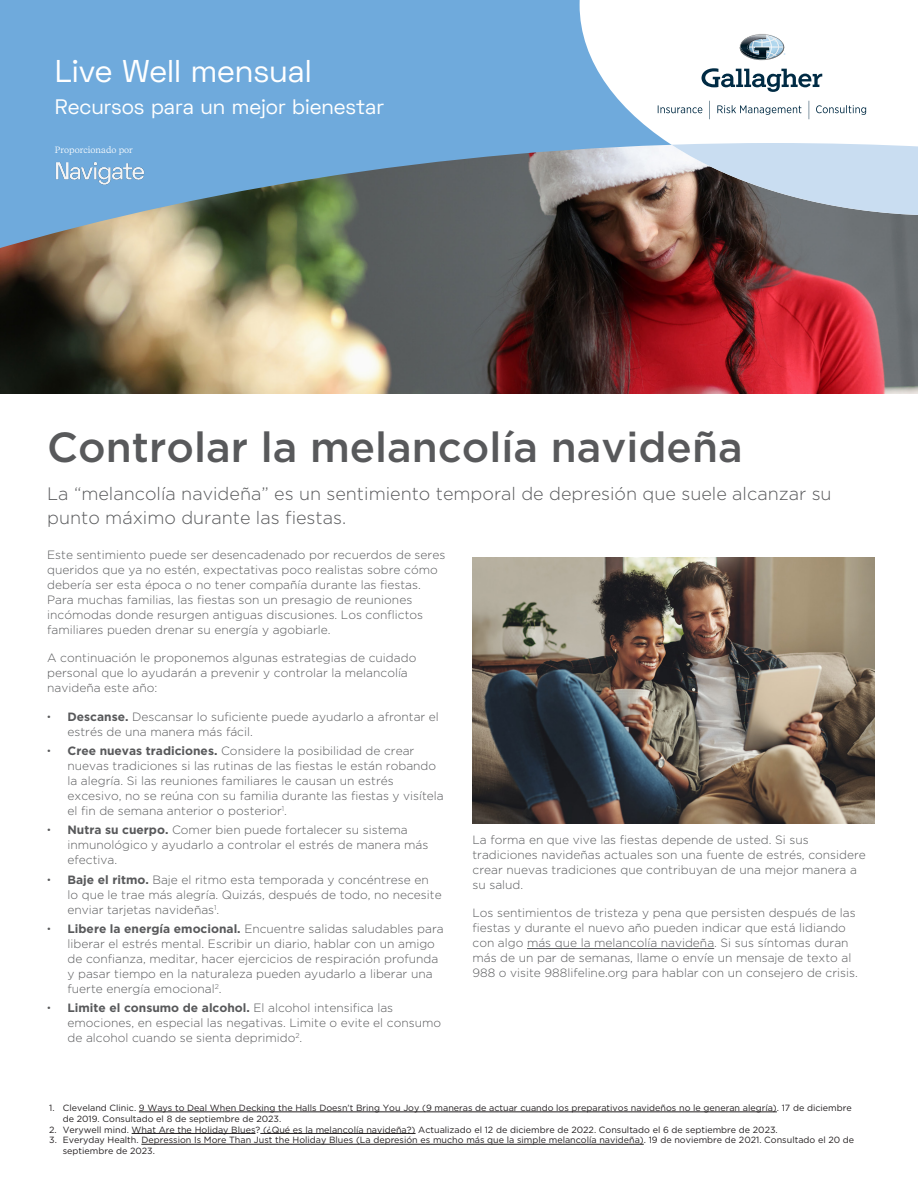
<style>
.page{position:relative;width:918px;height:1188px;background:#fff}
.page>*{position:absolute;margin:0;border:0;box-sizing:border-box;transform-origin:0 0}
.Title_of_Article{font:500 42px "Gotham";color:#58595b}
.t1{font:31.5px "Space Grotesk";color:#fff}
.t2{font:21px "Space Grotesk";color:#fff}
.Intro_Conclusion{font:300 18px/24px "Gotham";color:#58595b}
.Bullet_1{font:300 12px/15px "Gotham";color:#58595b}
.t3{font:9px/10.8px "Gotham";color:#231f20}
.t4{font:9px "Recife Text";color:#fff}
.s1{font-family:"Space Grotesk"}
.s2{font-weight:700}
</style>
<div class="page">
<img style="left:0;top:252px;width:918px;height:141px">
<svg style="left:0;top:0;width:918px;height:252px;background:#6d94b2"></svg>
<svg style="left:580px;top:0;width:338px;height:215px"></svg>
<svg style="left:672px;top:143px;width:246px;height:72px;background:#adb8c3"></svg>
<img style="left:55px;top:143px;width:109px;height:55px">
<svg style="left:702px;top:68px;width:120px;height:24px"></svg>
<svg style="left:658px;top:105px;width:44px;height:8px"></svg>
<svg style="left:717px;top:105px;width:84px;height:10px"></svg>
<svg style="left:816px;top:105px;width:50px;height:10px"></svg>
<svg style="left:809px;top:101px;width:1px;height:18px"></svg>
<svg style="left:709px;top:101px;width:1px;height:18px"></svg>
<svg style="left:740px;top:34px;width:45px;height:26px"></svg>
<hr style="left:527px;top:948px;width:187px;height:1px;background:#58595b">
<hr style="left:139px;top:1112px;width:638px;height:1px;background:#231f20">
<hr style="left:132px;top:1133px;width:123px;height:1px;background:#231f20">
<hr style="left:260px;top:1133px;width:156px;height:1px;background:#231f20">
<hr style="left:141px;top:1144px;width:503px;height:1px;background:#231f20">
<img style="left:472px;top:558px;width:403px;height:265px">
<h2 class="t1" style="left:55px;top:51px;width:258px">Live Well mensual</h2>
<h3 class="t2" style="left:55px;top:93px;width:331px">Recursos para un mejor bienestar</h3>
<p class="t4" style="left:55px;top:143px;width:80px">Proporcionado por</p>
<p class="Title_of_Article" style="left:47px;top:420px;width:697px">Controlar la melancolía navideña</p>
<p class="Intro_Conclusion" style="left:47px;top:481px;width:786px">La “melancolía navideña” es un sentimiento temporal de depresión que suele alcanzar su punto máximo durante las fiestas.</p>
<p class="Bullet_1" style="left:47px;top:547px;width:400px">Este sentimiento puede ser desencadenado por recuerdos de seres queridos que ya no estén, expectativas poco realistas sobre cómo debería ser esta época o no tener compañía durante las fiestas.<br>Para muchas familias, las fiestas son un presagio de reuniones incómodas donde resurgen antiguas discusiones. Los conflictos familiares pueden drenar su energía y agobiarle.</p>
<p class="Bullet_1" style="left:47px;top:650px;width:371px">A continuación le proponemos algunas estrategias de cuidado personal que lo ayudarán a prevenir y controlar la melancolía navideña este año:</p>
<p class="Bullet_1" style="left:68px;top:709px;width:373px;text-indent:-20px"><span class="s1">•</span> <span class="s2">Descanse.</span> Descansar lo suficiente puede ayudarlo a afrontar el estrés de una manera más fácil.</p>
<p class="Bullet_1" style="left:68px;top:743px;width:378px;text-indent:-20px"><span class="s1">•</span> <span class="s2">Cree nuevas tradiciones.</span> Considere la posibilidad de crear nuevas tradiciones si las rutinas de las fiestas le están robando la alegría. Si las reuniones familiares le causan un estrés excesivo, no se reúna con su familia durante las fiestas y visítela el fin de semana anterior o posterior<sup>1</sup>.</p>
<p class="Bullet_1" style="left:68px;top:822px;width:362px;text-indent:-20px"><span class="s1">•</span> <span class="s2">Nutra su cuerpo.</span> Comer bien puede fortalecer su sistema inmunológico y ayudarlo a controlar el estrés de manera más efectiva.</p>
<p class="Bullet_1" style="left:68px;top:872px;width:376px;text-indent:-20px"><span class="s1">•</span> <span class="s2">Baje el ritmo.</span> Baje el ritmo esta temporada y concéntrese en lo que le trae más alegría. Quizás, después de todo, no necesite enviar tarjetas navideñas<sup>1</sup>.</p>
<p class="Bullet_1" style="left:68px;top:921px;width:378px;text-indent:-20px"><span class="s1">•</span> <span class="s2">Libere la energía emocional.</span> Encuentre salidas saludables para liberar el estrés mental. Escribir un diario, hablar con un amigo de confianza, meditar, hacer ejercicios de respiración profunda y pasar tiempo en la naturaleza pueden ayudarlo a liberar una fuerte energía emocional<sup>2</sup>.</p>
<p class="Bullet_1" style="left:68px;top:1000px;width:375px;text-indent:-20px"><span class="s1">•</span> <span class="s2">Limite el consumo de alcohol.</span> El alcohol intensifica las emociones, en especial las negativas. Limite o evite el consumo de alcohol cuando se sienta deprimido<sup>2</sup>.</p>
<p class="Bullet_1" style="left:472px;top:832px;width:395px">La forma en que vive las fiestas depende de usted. Si sus tradiciones navideñas actuales son una fuente de estrés, considere crear nuevas tradiciones que contribuyan de una mejor manera a su salud.</p>
<p class="Bullet_1" style="left:472px;top:905px;width:387px">Los sentimientos de tristeza y pena que persisten después de las fiestas y durante el nuevo año pueden indicar que está lidiando con algo más que la melancolía navideña. Si sus síntomas duran más de un par de semanas, llame o envíe un mensaje de texto al 988 o visite 988lifeline.org para hablar con un consejero de crisis.</p>
<p class="t3" style="left:63px;top:1102px;width:790px;text-indent:-14px">1. Cleveland Clinic. 9 Ways to Deal When Decking the Halls Doesn’t Bring You Joy (9 maneras de actuar cuando los preparativos navideños no le generan alegría). 17 de diciembre de 2019. Consultado el 8 de septiembre de 2023.</p>
<p class="t3" style="left:49px;top:1124px;width:730px">2. Verywell mind. What Are the Holiday Blues? (¿Qué es la melancolía navideña?) Actualizado el 12 de diciembre de 2022. Consultado el 6 de septiembre de 2023.</p>
<p class="t3" style="left:63px;top:1135px;width:793px;text-indent:-14px">3. Everyday Health. Depression Is More Than Just the Holiday Blues (La depresión es mucho más que la simple melancolía navideña). 19 de noviembre de 2021. Consultado el 20 de septiembre de 2023.</p>
</div>
